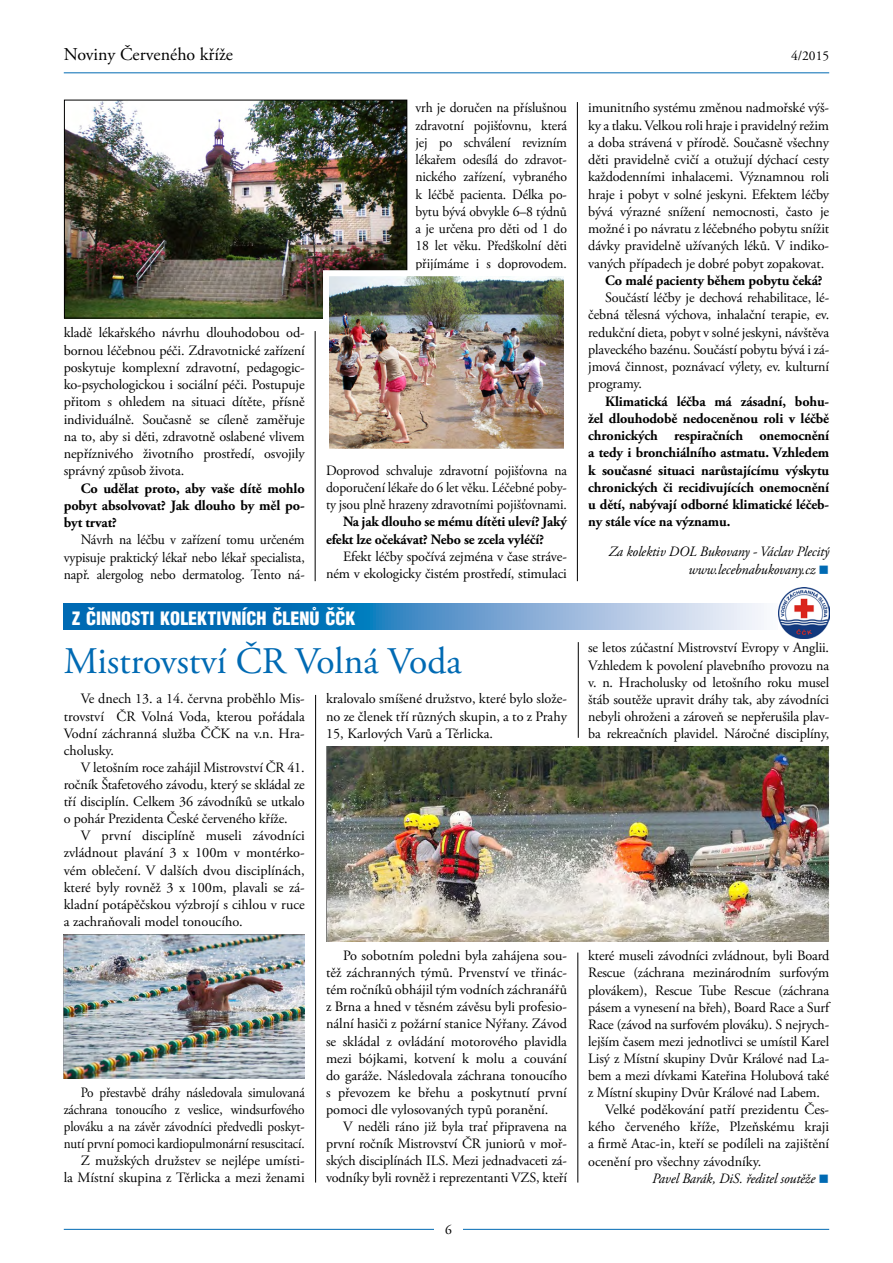
<style>
.page{position:relative;width:893px;height:1263px;background:#fff}
.page>*{position:absolute;margin:0;border:0;box-sizing:border-box;transform-origin:0 0}
.základní_text{font:37.5px "Adobe Garamond Pro";color:#006ab3}
.t1{font:900 18px "Switzerland Cond";color:#fff}
.t2{font:18px "Adobe Garamond Pro";color:#000}
.základní_text-2{font:14.25px/17.1px "Adobe Garamond Pro";letter-spacing:-.01em;color:#000;text-align:justify}
.základní_text-3{font:14.25px/17.2px "Adobe Garamond Pro";letter-spacing:-.01em;color:#000;text-align:justify;scale:.96 1}
.základní_text-4{font:700 14.25px/17.2px "Adobe Garamond Pro";letter-spacing:-.01em;color:#000;text-align:justify}
.základní_text-5{font:14.25px/17.1px "Adobe Garamond Pro";letter-spacing:-.01em;color:#000;text-align:justify;scale:.93 1}
.t3{font:italic 14.25px "Adobe Garamond Pro";letter-spacing:-.01em;color:#000}
.t4{font:13.5px "Adobe Garamond Pro";color:#000}
.s1{color:#006ab3}
</style>
<div class="page">
<hr style="left:64px;top:72px;width:765px;height:1px;background:#006ab3">
<hr style="left:64px;top:1229px;width:765px;height:1px;background:#006ab3">
<div style="left:434px;top:1217px;width:29px;height:25px;background:#fff"></div>
<svg style="left:64px;top:603px;width:700px;height:26px;background:#5397cb"></svg>
<img style="left:326px;top:746px;width:503px;height:196px">
<img style="left:64px;top:934px;width:241px;height:144px">
<img style="left:778px;top:587px;width:51px;height:51px">
<img style="left:66px;top:102px;width:339px;height:214px">
<div style="left:64px;top:100px;width:343px;height:218px;border:1px solid #000"></div>
<img style="left:330px;top:277px;width:233px;height:171px">
<div style="left:323px;top:270px;width:247px;height:185px;border:6px solid #fff"></div>
<hr style="left:577px;top:102px;width:1px;height:479px;background:#000">
<hr style="left:315px;top:331px;width:1px;height:250px;background:#000">
<hr style="left:315px;top:695px;width:1px;height:487px;background:#000">
<hr style="left:578px;top:952px;width:1px;height:230px;background:#000">
<hr style="left:578px;top:642px;width:1px;height:96px;background:#000">
<p class="t2" style="left:64px;top:43px;width:171px">Noviny Červeného kříže</p>
<p class="t4" style="left:791px;top:47px;width:40px">4/2015</p>
<p class="základní_text-3" style="left:415px;top:100px;width:159px">vrh je doručen na příslušnou zdravotní pojišťovnu, která jej po schválení revizním lékařem odesílá do zdravot&shy;nického zařízení, vybraného k léčbě pacienta. Délka po&shy;bytu bývá obvykle 6–8 týdnů a je určena pro děti od 1 do 18 let věku. Předškolní děti přijímáme i s doprovodem.</p>
<p class="základní_text-2" style="left:64px;top:325px;width:242px">kladě lékařského návrhu dlouhodobou od&shy;bornou léčebnou péči. Zdravotnické zařízení poskytuje komplexní zdravotní, pedagogic&shy;ko-psychologickou i sociální péči. Postupuje přitom s ohledem na situaci dítěte, přísně individuálně. Současně se cíleně zaměřuje na to, aby si děti, zdravotně oslabené vlivem nepříznivého životního prostředí, osvojily správný způsob života.</p>
<p class="základní_text-4" style="left:64px;top:480px;width:242px;text-indent:17px">Co udělat proto, aby vaše dítě mohlo pobyt absolvovat? Jak dlouho by měl po&shy;byt trvat?</p>
<p class="základní_text-3" style="left:64px;top:532px;width:252px;text-indent:17px">Návrh na léčbu v zařízení tomu určeném vypisuje praktický lékař nebo lékař specialista, např. alergolog nebo dermatolog. Tento ná-</p>
<p class="základní_text-3" style="left:326px;top:462px;width:252px">Doprovod schvaluje zdravotní pojišťovna na doporučení lékaře do 6 let věku. Léčebné poby&shy;ty jsou plně hrazeny zdravotními pojišťovnami.</p>
<p class="základní_text-4" style="left:326px;top:514px;width:242px;text-indent:17px">Na jak dlouho se mému dítěti uleví? Jaký efekt lze očekávat? Nebo se zcela vyléčí?</p>
<p class="základní_text-2" style="left:326px;top:548px;width:242px;text-align:right">Efekt léčby spočívá zejména v čase stráve&shy;ném v ekologicky čistém prostředí, stimulaci</p>
<p class="t1" style="left:72px;top:606px;width:285px">Z ČINNOSTI KOLEKTIVNÍCH ČLENŮ ČČK</p>
<p class="základní_text" style="left:64px;top:639px;width:399px">Mistrovství ČR Volná Voda</p>
<p class="základní_text-2" style="left:64px;top:691px;width:242px;text-indent:17px">Ve dnech 13. a 14. června proběhlo Mis&shy;trovství ČR Volná Voda, kterou pořádala Vodní záchranná služba ČČK na v.n. Hra&shy;cholusky.</p>
<p class="základní_text-2" style="left:64px;top:759px;width:242px;text-indent:17px">V letošním roce zahájil Mistrovství ČR 41. ročník Štafetového závodu, který se skládal ze tří disciplín. Celkem 36 závodníků se utkalo o pohár Prezidenta České červeného kříže.</p>
<p class="základní_text-2" style="left:64px;top:828px;width:242px;text-indent:17px">V první disciplíně museli závodníci zvládnout plavání 3 x 100m v montérko&shy;vém oblečení. V dalších dvou disciplínách, které byly rovněž 3 x 100m, plavali se zá&shy;kladní potápěčskou výzbrojí s cihlou v ruce a zachraňovali model tonoucího.</p>
<p class="základní_text-5" style="left:64px;top:1084px;width:261px;text-indent:17px">Po přestavbě dráhy následovala simulovaná záchrana tonoucího z veslice, windsurfového plováku a na závěr závodníci předvedli poskyt&shy;nutí první pomoci kardiopulmonární resuscitací.</p>
<p class="základní_text-2" style="left:64px;top:1153px;width:242px;text-align:right">Z mužských družstev se nejlépe umísti-<br>la Místní skupina z Těrlicka a mezi ženami</p>
<p class="základní_text-2" style="left:326px;top:691px;width:242px">kralovalo smíšené družstvo, které bylo slože&shy;no ze členek tří různých skupin, a to z Prahy 15, Karlových Varů a Těrlicka.</p>
<p class="základní_text-2" style="left:326px;top:947px;width:242px;text-indent:17px">Po sobotním poledni byla zahájena sou&shy;těž záchranných týmů. Prvenství ve třinác&shy;tém ročníků obhájil tým vodních záchranářů z Brna a hned v těsném závěsu byli profesio&shy;nální hasiči z požární stanice Nýřany. Závod se skládal z ovládání motorového plavidla mezi bójkami, kotvení k molu a couvání do garáže. Následovala záchrana tonoucího s převozem ke břehu a poskytnutí první pomoci dle vylosovaných typů poranění.</p>
<p class="základní_text-2" style="left:326px;top:1118px;width:242px;text-indent:17px">V neděli ráno již byla trať připravena na první ročník Mistrovství ČR juniorů v moř&shy;ských disciplínách ILS. Mezi jednadvaceti zá&shy;vodníky byli rovněž i reprezentanti VZS, kteří</p>
<p class="t4" style="left:445px;top:1222px;width:8px">6</p>
<p class="základní_text-2" style="left:588px;top:100px;width:242px">imunitního systému změnou nadmořské výš&shy;ky a tlaku. Velkou roli hraje i pravidelný režim a doba strávená v přírodě. Současně všechny děti pravidelně cvičí a otužují dýchací cesty každodenními inhalacemi. Významnou roli hraje i pobyt v solné jeskyni. Efektem léčby bývá výrazné snížení nemocnosti, často je možné i po návratu z léčebného pobytu snížit dávky pravidelně užívaných léků. V indiko&shy;vaných případech je dobré pobyt zopakovat.</p>
<p class="základní_text-4" style="left:605px;top:272px;width:219px">Co malé pacienty během pobytu čeká?</p>
<p class="základní_text-2" style="left:588px;top:289px;width:242px;text-indent:17px">Součástí léčby je dechová rehabilitace, lé&shy;čebná tělesná výchova, inhalační terapie, ev. redukční dieta, pobyt v solné jeskyni, návštěva plaveckého bazénu. Součástí pobytu bývá i zá&shy;jmová činnost, poznávací výlety, ev. kulturní programy.</p>
<p class="základní_text-4" style="left:588px;top:393px;width:242px;text-indent:17px">Klimatická léčba má zásadní, bohu&shy;žel dlouhodobě nedoceněnou roli v léčbě chronických respiračních onemocnění a tedy i bronchiálního astmatu. Vzhledem k současné situaci narůstajícímu výskytu chronických či recidivujících onemocnění u dětí, nabývají odborné klimatické léčeb&shy;ny stále více na významu.</p>
<p class="t3" style="left:609px;top:543px;width:222px">Za kolektiv DOL Bukovany - Václav Plecitý</p>
<p class="t3" style="left:688px;top:561px;width:142px">www.lecebnabukovany.cz <span class="s1">■</span></p>
<p class="základní_text-2" style="left:588px;top:640px;width:242px">se letos zúčastní Mistrovství Evropy v Anglii.<br>Vzhledem k povolení plavebního provozu na v. n. Hracholusky od letošního roku musel štáb soutěže upravit dráhy tak, aby závodníci nebyli ohroženi a zároveň se nepřerušila plav&shy;ba rekreačních plavidel. Náročné disciplíny,</p>
<p class="základní_text-2" style="left:588px;top:948px;width:242px">které museli závodníci zvládnout, byli Board Rescue (záchrana mezinárodním surfovým plovákem), Rescue Tube Rescue (záchrana pásem a vynesení na břeh), Board Race a Surf Race (závod na surfovém plováku). S nejrych&shy;lejším časem mezi jednotlivci se umístil Karel Lisý z Místní skupiny Dvůr Králové nad La&shy;bem a mezi dívkami Kateřina Holubová také z Místní skupiny Dvůr Králové nad Labem.</p>
<p class="základní_text-2" style="left:588px;top:1102px;width:242px;text-indent:17px">Velké poděkování patří prezidentu Čes&shy;kého červeného kříže, Plzeňskému kraji a firmě Atac-in, kteří se podíleli na zajištění ocenění pro všechny závodníky.</p>
<p class="t3" style="left:652px;top:1170px;width:179px">Pavel Barák, DiS. ředitel soutěže <span class="s1">■</span></p>
</div>
